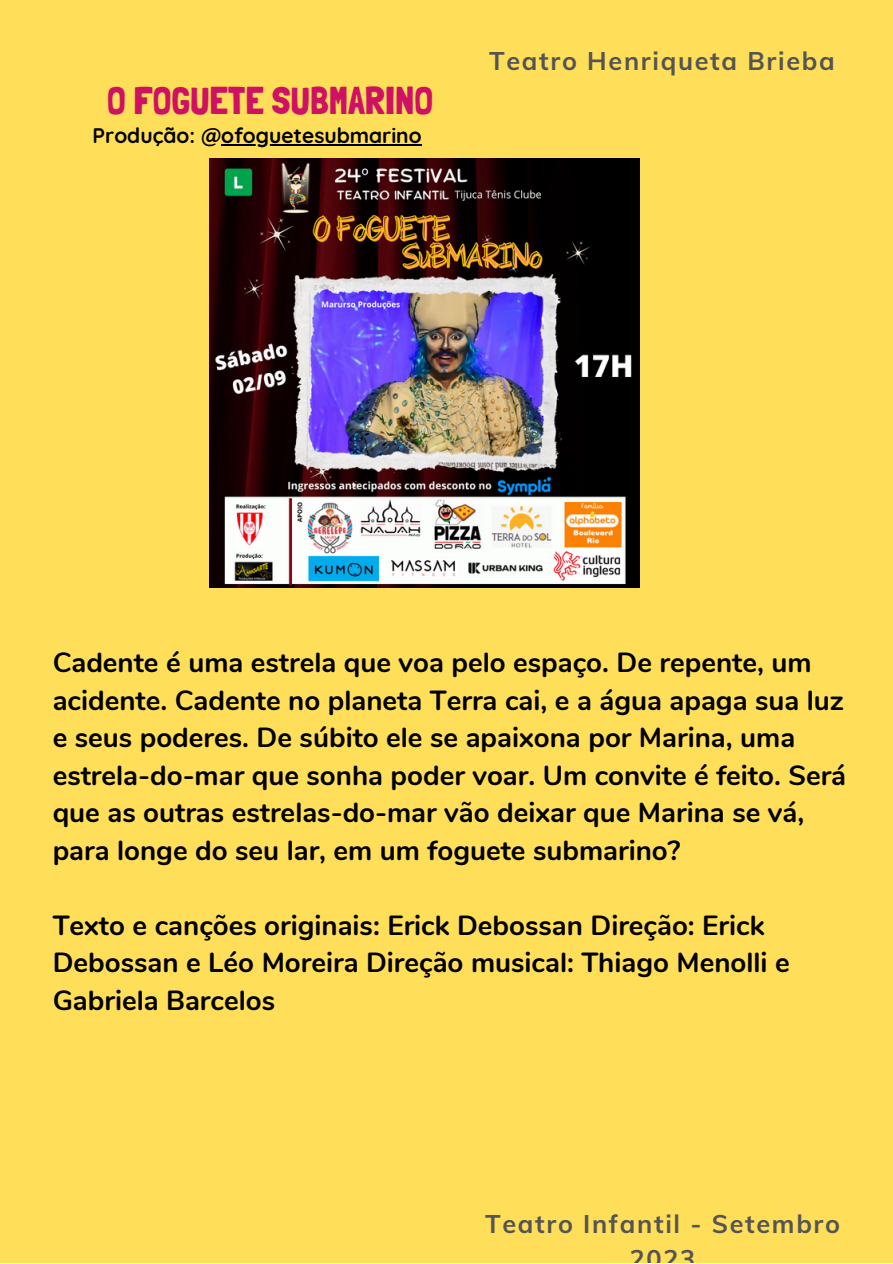
<style>
.page{position:relative;width:893px;height:1264px;background:#fff}
.page>*{position:absolute;margin:0;border:0;box-sizing:border-box;transform-origin:0 0}
.t1{font:38.7px "Londrina Solid";color:#cf1164}
.t2{font:700 27.6px/37.5px "Nunito";color:#000}
.t3{font:25.2px/35px "RTL Bayan Bold";letter-spacing:.065em;color:#545454;text-align:center}
.t4{font:700 21px "Quicksand";color:#000}
</style>
<div class="page">
<div style="left:0;top:0;width:892px;height:1262px;background:#ffde59"></div>
<img style="left:210px;top:158px;width:429px;height:430px">
<hr style="left:221px;top:144px;width:200px;height:1px;background:#000">
<p class="t1" style="left:107px;top:77px;width:327px">O FOGUETE SUBMARINO</p>
<p class="t4" style="left:93px;top:122px;width:330px">Produção: @ofoguetesubmarino</p>
<p class="t3" style="left:489px;top:43px;width:347px">Teatro Henriqueta Brieba</p>
<p class="t2" style="left:53px;top:644px;width:795px">Cadente é uma estrela que voa pelo espaço. De repente, um acidente. Cadente no planeta Terra cai, e a água apaga sua luz e seus poderes. De súbito ele se apaixona por Marina, uma estrela-do-mar que sonha poder voar. Um convite é feito. Será que as outras estrelas-do-mar vão deixar que Marina se vá, para longe do seu lar, em um foguete submarino?</p>
<p class="t2" style="left:53px;top:907px;width:738px">Texto e canções originais: Erick Debossan Direção: Erick<br>Debossan e Léo Moreira Direção musical: Thiago Menolli e<br>Gabriela Barcelos</p>
<p class="t3" style="left:485px;top:1205px;width:356px">Teatro Infantil - Setembro<br>2023</p>
</div>
